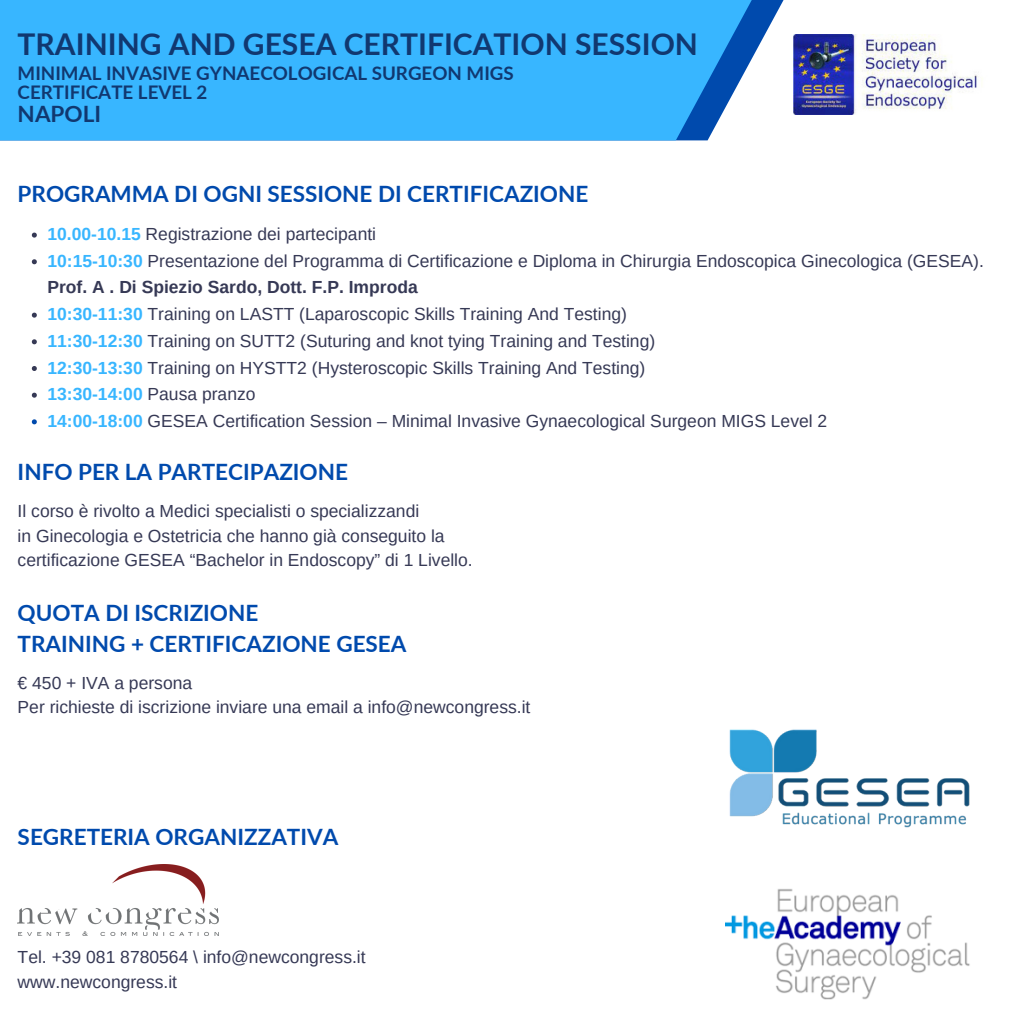
<style>
.page{position:relative;width:1013px;height:1013px;background:#fff}
.page>*{position:absolute;margin:0;border:0;box-sizing:border-box;transform-origin:0 0}
.t1{font:700 30px "Lato";color:#113870}
.t2{font:700 22.5px/30.9px "Lato";color:#004aad}
.t3{font:700 22.5px "Lato";color:#113870}
.t4{font:700 18.75px/18.8px "Lato";color:#113870}
.t5{font:17.5px/26.6px "Arimo";color:#363955}
.s1{font-weight:700;color:#38b6ff}
.s2{font-weight:700}
</style>
<div class="page">
<img style="left:793px;top:35px;width:184px;height:79px">
<img style="left:729px;top:729px;width:241px;height:99px">
<img style="left:725px;top:889px;width:245px;height:111px">
<img style="left:18px;top:864px;width:200px;height:71px">
<svg style="left:751px;top:0;width:32px;height:60px"></svg>
<div style="left:0;top:0;width:751px;height:140px;background:#38b6ff"></div>
<svg style="left:32px;top:232px;width:5px;height:5px"></svg>
<svg style="left:32px;top:259px;width:5px;height:5px"></svg>
<svg style="left:32px;top:312px;width:5px;height:5px"></svg>
<svg style="left:32px;top:339px;width:5px;height:5px"></svg>
<svg style="left:32px;top:366px;width:5px;height:5px"></svg>
<svg style="left:32px;top:392px;width:5px;height:5px"></svg>
<svg style="left:32px;top:419px;width:5px;height:5px"></svg>
<h1 class="t1" style="left:18px;top:26px;width:682px">TRAINING AND GESEA CERTIFICATION SESSION</h1>
<p class="t4" style="left:18px;top:64px;width:497px">MINIMAL INVASIVE GYNAECOLOGICAL SURGEON MIGS<br>CERTIFICATE LEVEL 2</p>
<p class="t3" style="left:18px;top:100px;width:85px">NAPOLI</p>
<p class="t2" style="left:18px;top:178px;width:572px">PROGRAMMA DI OGNI SESSIONE DI CERTIFICAZIONE</p>
<p class="t5" style="left:47px;top:221px;width:938px"><span class="s1">10.00-10.15</span> Registrazione dei partecipanti<br><span class="s1">10:15-10:30</span> Presentazione del Programma di Certificazione e Diploma in Chirurgia Endoscopica Ginecologica (GESEA).<br><span class="s2">Prof. A . Di Spiezio Sardo, Dott. F.P. Improda<br></span><span class="s1">10:30-11:30</span> Training on LASTT (Laparoscopic Skills Training And Testing)<br><span class="s1">11:30-12:30</span> Training on SUTT2 (Suturing and knot tying Training and Testing)<br><span class="s1">12:30-13:30</span> Training on HYSTT2 (Hysteroscopic Skills Training And Testing)<br><span class="s1">13:30-14:00</span> Pausa pranzo<br><span class="s1">14:00-18:00</span> GESEA Certification Session – Minimal Invasive Gynaecological Surgeon MIGS Level 2</p>
<p class="t2" style="left:18px;top:455px;width:332px">INFO PER LA PARTECIPAZIONE</p>
<p class="t5" style="left:18px;top:499px;width:456px;line-height:24.1px">Il corso è rivolto a Medici specialisti o specializzandi<br>in Ginecologia e Ostetricia che hanno già conseguito la certificazione GESEA “Bachelor in Endoscopy” di 1 Livello.</p>
<p class="t2" style="left:18px;top:596px;width:390px">QUOTA DI ISCRIZIONE<br>TRAINING + CERTIFICAZIONE GESEA</p>
<p class="t5" style="left:18px;top:671px;width:514px;line-height:24.1px">€ 450 + IVA a persona<br>Per richieste di iscrizione inviare una email a info@newcongress.it</p>
<p class="t2" style="left:18px;top:821px;width:322px">SEGRETERIA ORGANIZZATIVA</p>
<p class="t5" style="left:18px;top:945px;width:349px;line-height:24.4px">Tel. +39 081 8780564 \ info@newcongress.it www.newcongress.it</p>
</div>
